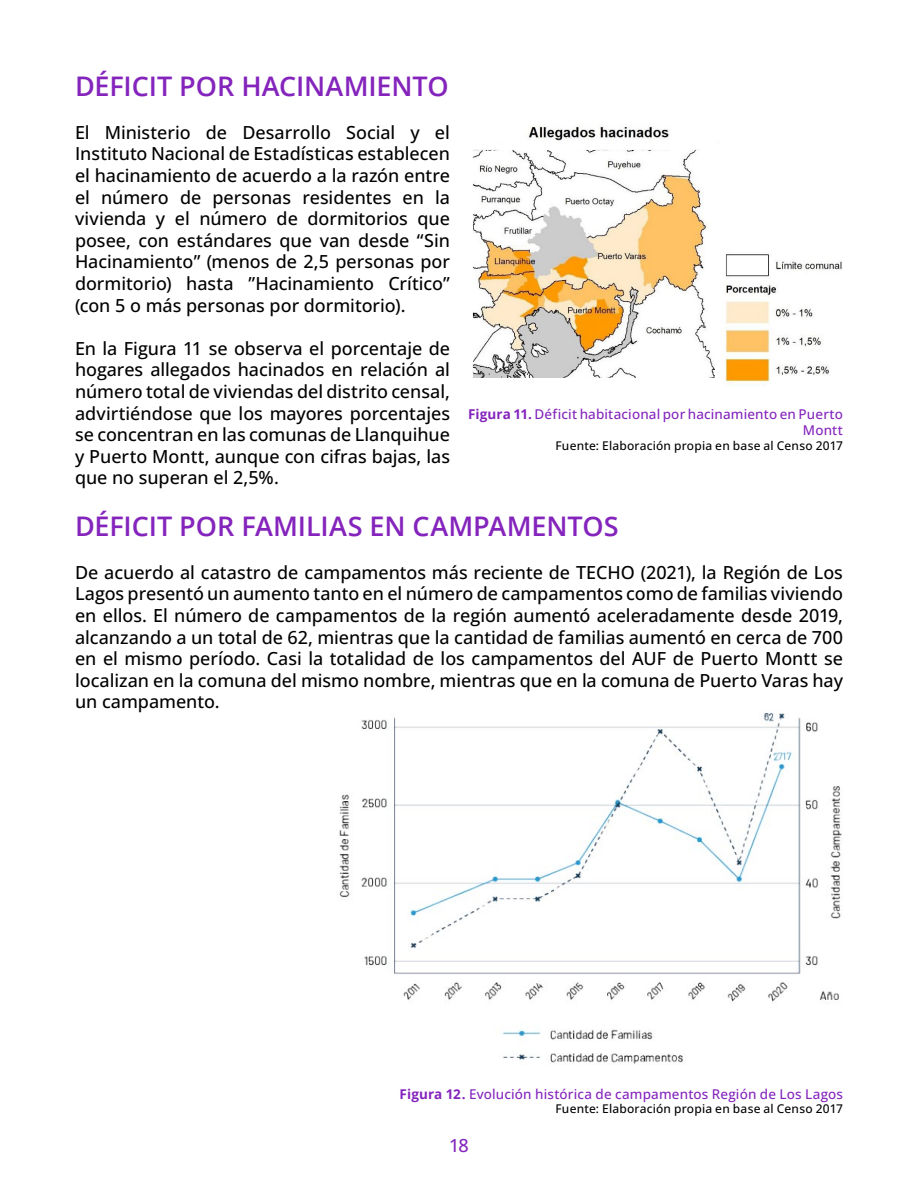
<style>
.page{position:relative;width:918px;height:1188px;background:#fff}
.page>*{position:absolute;margin:0;border:0;box-sizing:border-box;transform-origin:0 0}
.t1{font:600 27px "Open Sans";letter-spacing:-.005em;color:#8424bc}
.t2{font:500 18px/21.6px "Open Sans";letter-spacing:-.005em;color:#000;text-align:justify}
.t3{font:500 18px "Open Sans";color:#8424bc}
.t4{font:500 13.5px/16.2px "Open Sans";letter-spacing:.01em;color:#8424bc;text-align:right}
.t5{font:500 12px "Open Sans";letter-spacing:.015em;color:#000}
.s1{font-weight:700}
</style>
<div class="page">
<img style="left:474px;top:125px;width:368px;height:258px">
<img style="left:339px;top:713px;width:503px;height:351px">
<h1 class="t1" style="left:75px;top:67px;width:375px">DÉFICIT POR HACINAMIENTO</h1>
<p class="t2" style="left:75px;top:121px;width:377px">El Ministerio de Desarrollo Social y el Instituto Nacional de Estadísticas establecen el hacinamiento de acuerdo a la razón entre el número de personas residentes en la vivienda y el número de dormitorios que posee, con estándares que van desde “Sin Hacinamiento” (menos de 2,5 personas por dormitorio) hasta ”Hacinamiento Crítico” (con 5 o más personas por dormitorio).</p>
<p class="t2" style="left:75px;top:337px;width:377px">En la Figura 11 se observa el porcentaje de hogares allegados hacinados en relación al número total de viviendas del distrito censal, advirtiéndose que los mayores porcentajes se concentran en las comunas de Llanquihue y Puerto Montt, aunque con cifras bajas, las que no superan el 2,5%.</p>
<p class="t4" style="left:468px;top:406px;width:377px"><span class="s1">Figura 11.</span> Déficit habitacional por hacinamiento en Puerto<br>Montt</p>
<p class="t5" style="left:556px;top:437px;width:289px">Fuente: Elaboración propia en base al Censo 2017</p>
<h1 class="t1" style="left:75px;top:507px;width:545px">DÉFICIT POR FAMILIAS EN CAMPAMENTOS</h1>
<p class="t2" style="left:75px;top:561px;width:770px">De acuerdo al catastro de campamentos más reciente de TECHO (2021), la Región de Los Lagos presentó un aumento tanto en el número de campamentos como de familias viviendo en ellos. El número de campamentos de la región aumentó aceleradamente desde 2019, alcanzando a un total de 62, mientras que la cantidad de familias aumentó en cerca de 700 en el mismo período. Casi la totalidad de los campamentos del AUF de Puerto Montt se localizan en la comuna del mismo nombre, mientras que en la comuna de Puerto Varas hay un campamento.</p>
<p class="t4" style="left:400px;top:1085px;width:445px"><span class="s1">Figura 12.</span> Evolución histórica de campamentos Región de Los Lagos</p>
<p class="t5" style="left:556px;top:1100px;width:289px">Fuente: Elaboración propia en base al Censo 2017</p>
<p class="t3" style="left:449px;top:1133px;width:21px">18</p>
</div>
